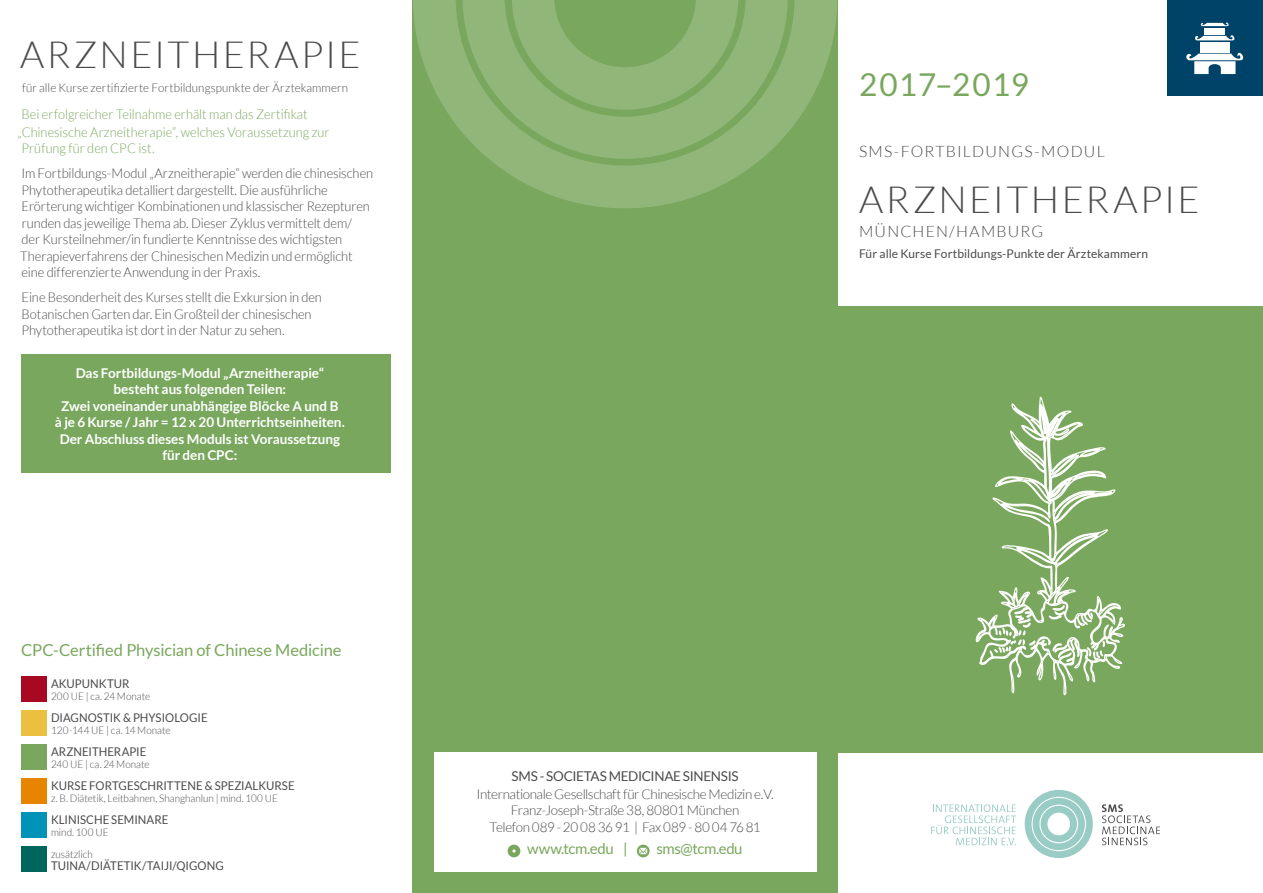
<style>
.page{position:relative;width:1263px;height:893px;background:#fff}
.page>*{position:absolute;margin:0;border:0;box-sizing:border-box;transform-origin:0 0}
.t1{font:300 37.5px "Lato";letter-spacing:.065em;color:#4b4b4d}
.t2{font:31.5px "Lato";letter-spacing:.04em;color:#79a75d}
.t3{font:16.5px "Lato";letter-spacing:-.01em;color:#79a75d}
.t4{font:300 15.75px "Lato";letter-spacing:.08em;color:#4b4b4d}
.t5{font:15px "Lato";letter-spacing:-.03em;color:#79a75d}
.t6{font:300 13.5px/16.5px "Lato";letter-spacing:-.01em;color:#4b4b4d;scale:.96 1}
.t7{font:700 13.5px/16.5px "Lato";letter-spacing:-.005em;color:#fff;text-align:center}
.t8{font:300 13.5px/16.5px "Lato";letter-spacing:-.03em;color:#4b4b4d;text-align:center}
.t9{font:300 13.5px/18px "Lato";color:#79a75d;scale:.95 1}
.t10{font:13.5px "Lato";letter-spacing:-.025em;color:#4b4b4d}
.t11{font:12px "Lato";letter-spacing:.005em;color:#4b4b4d;scale:.95 1}
.t12{font:300 12px "Lato";letter-spacing:.005em;color:#4b4b4d}
.t13{font:12px "Lato";letter-spacing:.005em;color:#4b4b4d}
.t14{font:300 10.5px/22.4px "Lato";color:#4b4b4d;scale:.95 1}
</style>
<div class="page">
<div style="left:833px;top:306px;width:430px;height:447px;background:#79a75d"></div>
<div style="left:1025px;top:790px;width:68px;height:68px;border:7px solid #9accc6;border-radius:50%"></div>
<div style="left:1033px;top:798px;width:52px;height:52px;border:7px solid #9accc6;border-radius:50%"></div>
<div style="left:1040px;top:806px;width:37px;height:36px;border:7px solid #9accc6;border-radius:50%"></div>
<svg style="left:1102px;top:804px;width:58px;height:41px"></svg>
<svg style="left:931px;top:804px;width:85px;height:41px"></svg>
<div style="left:1167px;top:0;width:96px;height:96px;background:#004369"></div>
<svg style="left:1195px;top:35px;width:40px;height:5px"></svg>
<svg style="left:1200px;top:22px;width:29px;height:4px"></svg>
<div style="left:1204px;top:28px;width:21px;height:7px;background:#fff"></div>
<div style="left:1200px;top:42px;width:29px;height:10px;background:#fff"></div>
<svg style="left:1186px;top:52px;width:58px;height:22px"></svg>
<div style="left:412px;top:0;width:426px;height:893px;background:#79a75d"></div>
<div style="left:434px;top:753px;width:382px;height:119px;background:#fff"></div>
<svg style="left:413px;top:0;width:424px;height:208px"></svg>
<svg style="left:462px;top:0;width:326px;height:159px"></svg>
<svg style="left:512px;top:0;width:226px;height:110px"></svg>
<div style="left:21px;top:354px;width:370px;height:119px;background:#79a75d"></div>
<svg style="left:975px;top:397px;width:150px;height:298px"></svg>
<svg style="left:508px;top:845px;width:12px;height:12px"></svg>
<svg style="left:637px;top:845px;width:13px;height:12px"></svg>
<div style="left:21px;top:676px;width:26px;height:26px;background:#a70822"></div>
<div style="left:21px;top:710px;width:26px;height:26px;background:#ebc040"></div>
<div style="left:21px;top:744px;width:26px;height:26px;background:#79a75d"></div>
<div style="left:21px;top:778px;width:26px;height:26px;background:#e78500"></div>
<div style="left:21px;top:812px;width:26px;height:26px;background:#0092b7"></div>
<div style="left:21px;top:846px;width:26px;height:26px;background:#00655c"></div>
<h1 class="t1" style="left:20px;top:35px;width:342px">ARZNEITHERAPIE</h1>
<p class="t12" style="left:22px;top:81px;width:327px">für alle Kurse zertifizierte Fortbildungspunkte der Ärztekammern</p>
<p class="t9" style="left:17px;top:105px;width:330px;text-indent:4px">Bei erfolgreicher Teilnahme erhält man das Zertifikat „Chinesische Arzneitherapie“, welches Voraussetzung zur</p>
<p class="t9" style="left:21px;top:139px;width:142px">Prüfung für den CPC ist.</p>
<p class="t6" style="left:20px;top:165px;width:369px">Im Fortbildungs-Modul „Arzneitherapie“ werden die chinesischen Phytotherapeutika detalliert dargestellt. Die ausführliche Erörterung wichtiger Kombinationen und klassischer Rezepturen runden das jeweilige Thema ab. Dieser Zyklus vermittelt dem/<br>der Kursteilnehmer/in fundierte Kenntnisse des wichtigsten Therapieverfahrens der Chinesischen Medizin und ermöglicht eine differenzierte Anwendung in der Praxis.</p>
<p class="t6" style="left:21px;top:289px;width:315px">Eine Besonderheit des Kurses stellt die Exkursion in den<br>Botanischen Garten dar. Ein Großteil der chinesischen<br>Phytotherapeutika ist dort in der Natur zu sehen.</p>
<p class="t7" style="left:55px;top:364px;width:291px">Das Fortbildungs-Modul „Arzneitherapie“ besteht aus folgenden Teilen:<br>Zwei voneinander unabhängige Blöcke A und B<br>à je 6 Kurse / Jahr = 12 x 20 Unterrichtseinheiten.<br>Der Abschluss dieses Moduls ist Voraussetzung für den CPC:</p>
<p class="t3" style="left:21px;top:641px;width:322px">CPC-Certified Physician of Chinese Medicine</p>
<p class="t11" style="left:51px;top:677px;width:84px">AKUPUNKTUR</p>
<p class="t14" style="left:51px;top:685px;width:106px">200 UE | ca. 24 Monate</p>
<p class="t11" style="left:51px;top:711px;width:166px">DIAGNOSTIK &amp; PHYSIOLOGIE</p>
<p class="t14" style="left:51px;top:719px;width:127px">120-144 UE | ca. 14 Monate</p>
<p class="t11" style="left:51px;top:745px;width:102px">ARZNEITHERAPIE</p>
<p class="t14" style="left:51px;top:753px;width:105px">240 UE | ca. 24 Monate</p>
<p class="t11" style="left:51px;top:779px;width:258px">KURSE FORTGESCHRITTENE &amp; SPEZIALKURSE</p>
<p class="t14" style="left:51px;top:787px;width:241px">z. B. Diätetik, Leitbahnen, Shanghanlun | mind. 100 UE</p>
<p class="t11" style="left:51px;top:813px;width:125px">KLINISCHE SEMINARE</p>
<p class="t14" style="left:51px;top:821px;width:62px">mind. 100 UE zusätzlich</p>
<p class="t11" style="left:51px;top:859px;width:183px">TUINA/DIÄTETIK/TAIJI/QIGONG</p>
<h2 class="t2" style="left:859px;top:67px;width:172px">2017–2019</h2>
<p class="t4" style="left:859px;top:143px;width:247px">SMS-FORTBILDUNGS-MODUL</p>
<h1 class="t1" style="left:859px;top:179px;width:342px">ARZNEITHERAPIE</h1>
<p class="t4" style="left:859px;top:223px;width:186px">MÜNCHEN/HAMBURG</p>
<p class="t13" style="left:859px;top:247px;width:290px">Für alle Kurse Fortbildungs-Punkte der Ärztekammern</p>
<p class="t10" style="left:512px;top:768px;width:228px">SMS - SOCIETAS MEDICINAE SINENSIS</p>
<p class="t8" style="left:476px;top:786px;width:299px">Internationale Gesellschaft für Chinesische Medizin e. V.<br>Franz-Joseph-Straße 38, 80801 München<br>Telefon 089 - 20 08 36 91 | Fax 089 - 80 04 76 81</p>
<p class="t5" style="left:527px;top:841px;width:102px">www.tcm.edu |</p>
<p class="t5" style="left:656px;top:841px;width:88px">sms@tcm.edu</p>
</div>
